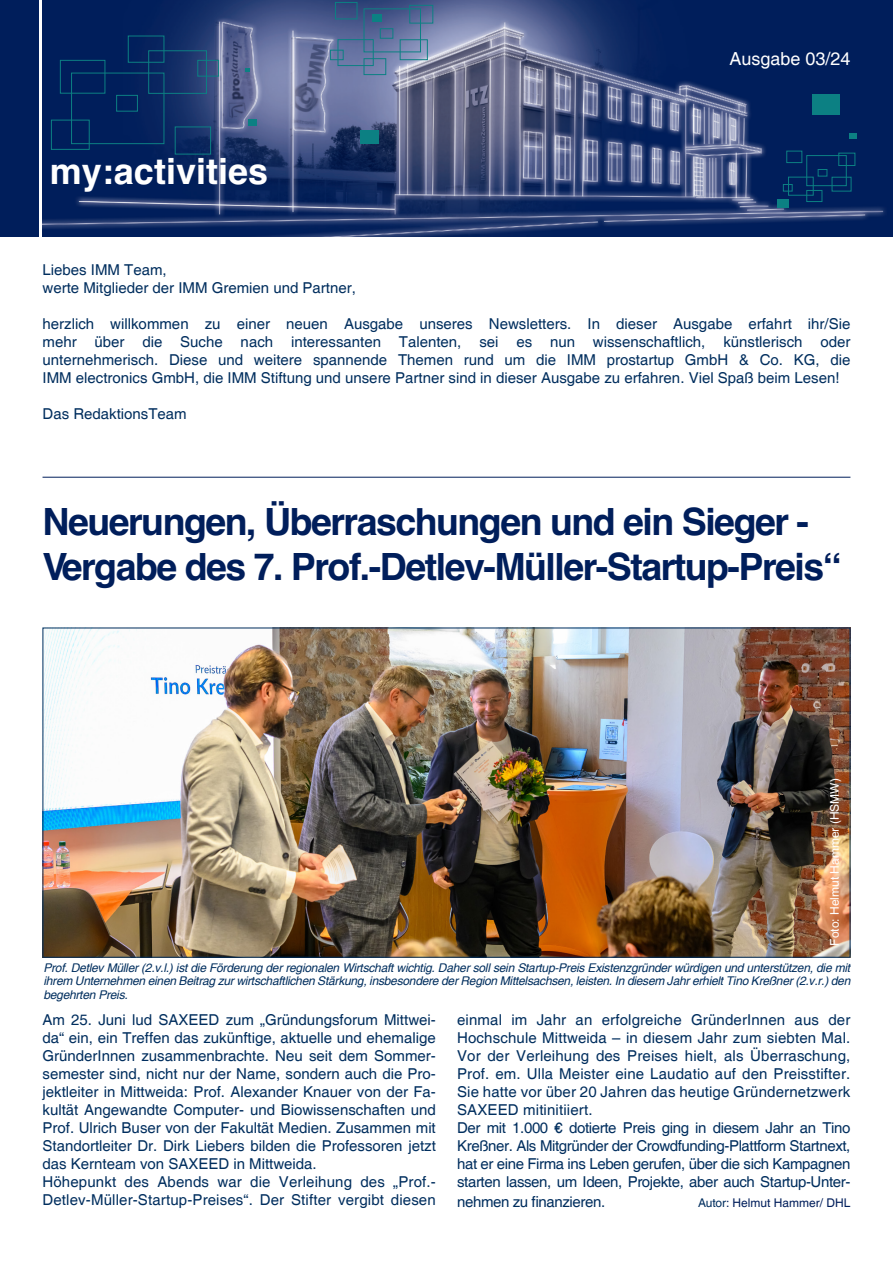
<style>
.page{position:relative;width:893px;height:1263px;background:#fff}
.page>*{position:absolute;margin:0;border:0;box-sizing:border-box;transform-origin:0 0}
.t1{font:700 37.5px/45px "Helvetica";letter-spacing:-.04em;color:#001e5b}
.t2{font:700 36px "Helvetica";color:#fff}
.t3{font:18px "Helvetica";color:#fff}
.t4{font:15px/18px "Helvetica";color:#002e5e;text-align:justify}
.t5{font:15px "Helvetica";letter-spacing:-.025em;color:#002e5e}
.t6{font:italic 12px/13.5px "Helvetica";letter-spacing:-.02em;color:#002e5e;text-align:justify}
.t7{font:12px "Helvetica";color:#fff}
.t8{font:12px "Helvetica";color:#001e5b}
.s1{color:#002e5e}
</style>
<div class="page">
<img style="left:43px;top:0;width:850px;height:237px">
<div style="left:338px;top:39px;width:36px;height:27px;border:1px solid #0c8083"></div>
<div style="left:400px;top:39px;width:28px;height:21px;border:1px solid #0c8083"></div>
<div style="left:364px;top:58px;width:22px;height:17px;border:1px solid #0c8083"></div>
<div style="left:330px;top:50px;width:14px;height:10px;border:1px solid #0c8083"></div>
<div style="left:380px;top:28px;width:13px;height:11px;border:1px solid #0c8083"></div>
<div style="left:335px;top:2px;width:22px;height:17px;border:1px solid #0c8083"></div>
<div style="left:409px;top:5px;width:24px;height:18px;border:1px solid #0c8083"></div>
<div style="left:364px;top:8px;width:57px;height:44px;border:1px solid #0c8083"></div>
<div style="left:788px;top:177px;width:26px;height:19px;border:1px solid #0c8083"></div>
<div style="left:832px;top:177px;width:19px;height:14px;border:1px solid #0c8083"></div>
<div style="left:806px;top:190px;width:16px;height:12px;border:1px solid #0c8083"></div>
<div style="left:783px;top:184px;width:9px;height:7px;border:1px solid #0c8083"></div>
<div style="left:818px;top:169px;width:9px;height:7px;border:1px solid #0c8083"></div>
<div style="left:786px;top:151px;width:16px;height:12px;border:1px solid #0c8083"></div>
<div style="left:838px;top:153px;width:17px;height:13px;border:1px solid #0c8083"></div>
<div style="left:806px;top:155px;width:41px;height:31px;border:1px solid #0c8083"></div>
<div style="left:148px;top:50px;width:59px;height:44px;border:1px solid #0c8083"></div>
<div style="left:60px;top:60px;width:45px;height:34px;border:1px solid #0c8083"></div>
<div style="left:128px;top:36px;width:36px;height:27px;border:1px solid #0c8083"></div>
<div style="left:197px;top:60px;width:22px;height:16px;border:1px solid #0c8083"></div>
<div style="left:116px;top:95px;width:22px;height:16px;border:1px solid #0c8083"></div>
<div style="left:175px;top:127px;width:36px;height:27px;border:1px solid #0c8083"></div>
<div style="left:51px;top:120px;width:39px;height:30px;border:1px solid #0c8083"></div>
<div style="left:71px;top:73px;width:93px;height:71px;border:1px solid #0c8083"></div>
<div style="left:248px;top:119px;width:9px;height:6px;background:#0c8083"></div>
<div style="left:361px;top:131px;width:18px;height:13px;background:#0c8083"></div>
<div style="left:777px;top:199px;width:11px;height:9px;background:#0c8083"></div>
<svg style="left:849px;top:133px;width:7px;height:5px"></svg>
<div style="left:812px;top:95px;width:27px;height:20px;background:#0c8083"></div>
<div style="left:373px;top:14px;width:9px;height:7px;background:#0c8083"></div>
<svg style="left:245px;top:68px;width:5px;height:3px"></svg>
<hr style="left:43px;top:477px;width:807px;height:1px;background:#001e5b">
<div style="left:0;top:0;width:38px;height:237px;background:#001e5b"></div>
<img style="left:45px;top:630px;width:803px;height:326px">
<p class="t2" style="left:50px;top:143px;width:220px">my:activities</p>
<p class="t3" style="left:729px;top:48px;width:123px">Ausgabe 03/24</p>
<p class="t4" style="left:43px;top:261px;width:126px">Liebes IMM Team,</p>
<p class="t4" style="left:43px;top:279px;width:315px">werte Mitglieder der IMM Gremien und Partner,</p>
<p class="t4" style="left:43px;top:315px;width:809px">herzlich willkommen zu einer neuen Ausgabe unseres Newsletters. In dieser Ausgabe erfahrt ihr/Sie mehr über die Suche nach interessanten Talenten, sei es nun wissenschaftlich, künstlerisch oder unternehmerisch. Diese und weitere spannende Themen rund um die IMM prostartup GmbH &amp; Co. KG, die IMM electronics GmbH, die IMM Stiftung und unsere Partner sind in dieser Ausgabe zu erfahren. Viel Spaß beim Lesen!</p>
<p class="t4" style="left:43px;top:405px;width:146px">Das RedaktionsTeam</p>
<p class="t1" style="left:43px;top:500px;width:801px">Neuerungen, Überraschungen und ein Sieger -<br>Vergabe des 7. Prof.-Detlev-Müller-Startup-Preis“</p>
<p class="t7" style="left:828px;top:945px;width:169px;rotate:-90deg">Foto: Helmut Hammer (HSMW)</p>
<p class="t6" style="left:43px;top:961px;width:808px">Prof. Detlev Müller (2.v.l.) ist die Förderung der regionalen Wirtschaft wichtig. Daher soll sein Startup-Preis Existenzgründer würdigen und unterstützen, die mit ihrem Unternehmen einen Beitrag zur wirtschaftlichen Stärkung, insbesondere der Region Mittelsachsen, leisten. In diesem Jahr erhielt Tino Kreßner (2.v.r.) den begehrten Preis.</p>
<p class="t4" style="left:43px;top:1012px;width:395px">Am 25. Juni lud SAXEED zum „Gründungsforum Mittwei&shy;da“ ein, ein Treffen das zukünftige, aktuelle und ehemalige GründerInnen zusammenbrachte. Neu seit dem Sommer&shy;semester sind, nicht nur der Name, sondern auch die Pro&shy;jektleiter in Mittweida: Prof. Alexander Knauer von der Fa&shy;kultät Angewandte Computer- und Biowissenschaften und Prof. Ulrich Buser von der Fakultät Medien. Zusammen mit Standortleiter Dr. Dirk Liebers bilden die Professoren jetzt das Kernteam von SAXEED in Mittweida.</p>
<p class="t4" style="left:43px;top:1174px;width:395px">Höhepunkt des Abends war die Verleihung des „Prof.-<br>Detlev-Müller-Startup-Preises“. Der Stifter vergibt diesen</p>
<p class="t4" style="left:457px;top:1012px;width:395px">einmal im Jahr an erfolgreiche GründerInnen aus der Hochschule Mittweida – in diesem Jahr zum siebten Mal.<br>Vor der Verleihung des Preises hielt, als Überraschung, Prof. em. Ulla Meister eine Laudatio auf den Preisstifter.<br>Sie hatte vor über 20 Jahren das heutige Gründernetzwerk SAXEED mitinitiiert.</p>
<p class="t4" style="left:457px;top:1120px;width:395px">Der mit 1.000 € dotierte Preis ging in diesem Jahr an Tino Kreßner. Als Mitgründer der Crowdfunding-Plattform Startnext, hat er eine Firma ins Leben gerufen, über die sich Kampagnen starten lassen, um Ideen, Projekte, aber auch Startup-Unter-</p>
<p class="t5" style="left:457px;top:1193px;width:150px">nehmen zu finanzieren.</p>
<p class="t8" style="left:698px;top:1196px;width:154px"><span class="s1">Autor</span>: Helmut Hammer/ DHL</p>
</div>
